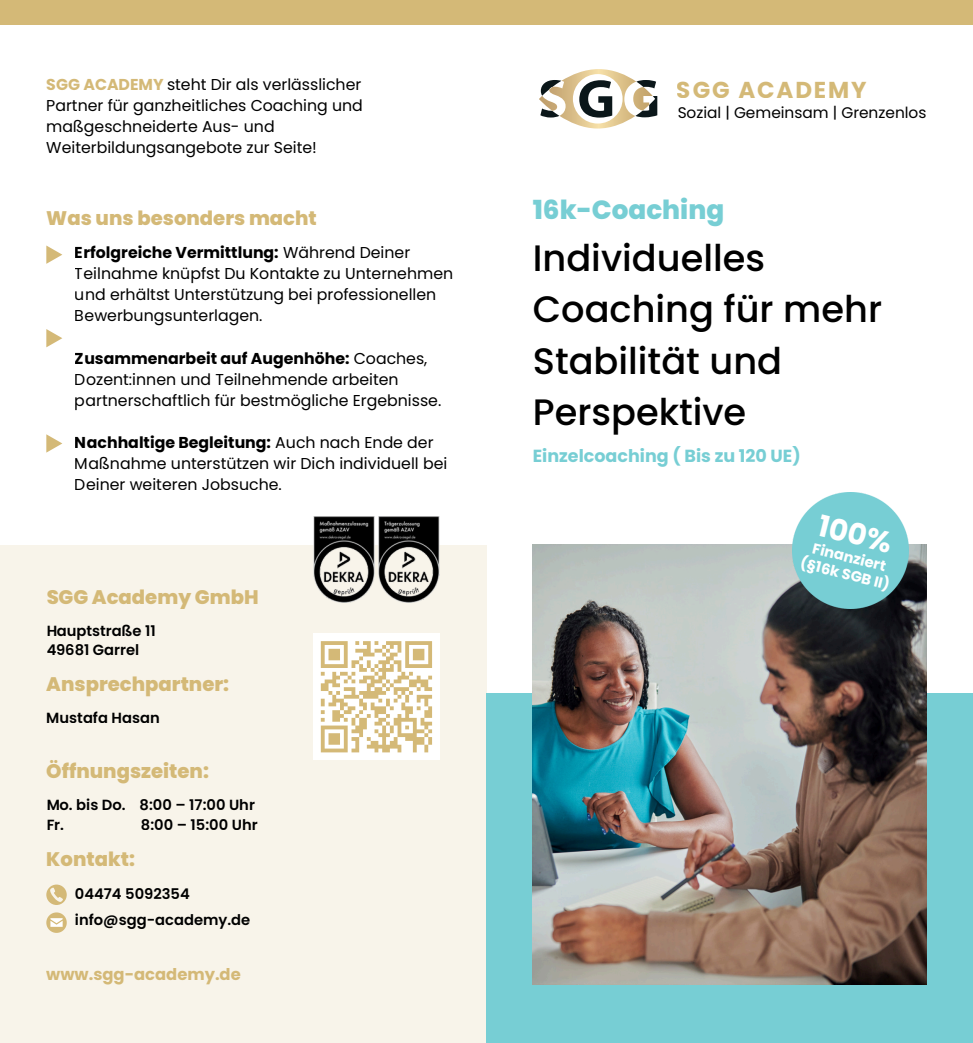
<style>
.page{position:relative;width:973px;height:1043px;background:#fff}
.page>*{position:absolute;margin:0;border:0;box-sizing:border-box;transform-origin:0 0}
.t1{font:500 36.75px/51.3px "Poppins";color:#000}
.t2{font:700 29.4px "Poppins";color:#fff}
.t3{font:800 26.25px "Poppins";color:#77ced4}
.t4{font:700 22.93px "Poppins";letter-spacing:.08em;color:#d4b977}
.t5{font:800 19.6px "Poppins";color:#d4b977}
.t6{font:700 17.5px "Poppins";color:#77ced4}
.t7{font:700 16.28px "Poppins";color:#d4b977}
.t8{font:15.75px/21px "Poppins";color:#000}
.t9{font:15.4px "Poppins";color:#000}
.t10{font:600 14.7px/19.6px "Poppins";color:#000}
.t11{font:700 14.7px "Poppins";color:#fff}
.s1{font-weight:700;color:#d4b977}
.s2{font-weight:700}
</style>
<div class="page">
<div style="left:0;top:544px;width:486px;height:498px;background:#f8f4ea"></div>
<svg style="left:539px;top:69px;width:118px;height:60px"></svg>
<div style="left:0;top:0;width:973px;height:25px;background:#d4b977"></div>
<img style="left:313px;top:516px;width:126px;height:86px">
<svg style="left:46px;top:884px;width:21px;height:20px"></svg>
<svg style="left:46px;top:912px;width:21px;height:20px"></svg>
<div style="left:313px;top:633px;width:127px;height:126px;background:#fff"></div>
<svg style="left:320px;top:641px;width:113px;height:112px"></svg>
<svg style="left:46px;top:245px;width:16px;height:19px"></svg>
<svg style="left:46px;top:329px;width:16px;height:18px"></svg>
<svg style="left:46px;top:434px;width:16px;height:18px"></svg>
<div style="left:486px;top:692px;width:487px;height:350px;background:#77ced4"></div>
<img style="left:533px;top:544px;width:393px;height:440px">
<img style="left:792px;top:492px;width:116px;height:116px">
<p class="t8" style="left:46px;top:74px;width:316px"><span class="s1">SGG ACADEMY</span> steht Dir als verlässlicher<br>Partner f</p>
<p class="t8" style="left:46px;top:95px;width:318px;text-indent:77px">r ganzheitliches Coaching und maßgeschneiderte Aus- und<br>Weiterbildungsangebote zur Seite!</p>
<p class="t5" style="left:46px;top:205px;width:272px">Was uns besonders macht</p>
<p class="t8" style="left:75px;top:242px;width:380px"><span class="s2">Erfolgreiche Vermittlung:</span> Während Deiner Teilnahme knüpfst Du Kontakte zu Unternehmen und erhältst Unterstützung bei professionellen Bewerbungsunterlagen.</p>
<p class="t8" style="left:75px;top:347px;width:368px"><span class="s2">Zusammenarbeit auf Augenhöhe:</span> Coaches,<br>Dozent:innen und Teilnehmende arbeiten partnerschaftlich für bestmögliche Ergebnisse.</p>
<p class="t8" style="left:75px;top:431px;width:374px"><span class="s2">Nachhaltige Begleitung:</span> Auch nach Ende der<br>Maßnahme unterstützen wir Dich individuell bei<br>Deiner weiteren Jobsuche.</p>
<p class="t5" style="left:46px;top:582px;width:214px">SGG Academy GmbH</p>
<p class="t10" style="left:46px;top:620px;width:111px">Hauptstraße 11<br>49681 Garrel</p>
<p class="t5" style="left:46px;top:670px;width:184px">Ansprechpartner:</p>
<p class="t10" style="left:46px;top:707px;width:115px">Mustafa Hasan</p>
<p class="t5" style="left:46px;top:757px;width:164px">Öffnungszeiten:</p>
<p class="t10" style="left:46px;top:794px;width:210px">Mo. bis Do. 8:00 – 17:00 Uhr<br>Fr.</p>
<p class="t10" style="left:141px;top:814px;width:118px">8:00 – 15:00 Uhr</p>
<p class="t5" style="left:46px;top:844px;width:90px">Kontakt:</p>
<p class="t10" style="left:75px;top:880px;width:177px;line-height:25.7px">04474 5092354 info@sgg-academy.de</p>
<p class="t7" style="left:46px;top:963px;width:196px">www.sgg-academy.de</p>
<h3 class="t4" style="left:677px;top:74px;width:191px">SGG ACADEMY</h3>
<p class="t9" style="left:677px;top:101px;width:250px">Sozial | Gemeinsam | Grenzenlos</p>
<h3 class="t3" style="left:533px;top:191px;width:193px">16k-Coaching</h3>
<h1 class="t1" style="left:533px;top:232px;width:351px">Individuelles<br>Coaching für mehr<br>Stabilität und<br>Perspektive</h1>
<p class="t6" style="left:533px;top:443px;width:269px">Einzelcoaching ( Bis zu 120 UE)</p>
<h2 class="t2" style="left:823px;top:504px;width:77px;rotate:14deg">100%</h2>
<p class="t11" style="left:803px;top:552px;width:93px;rotate:14deg">(§16k SGB II)</p>
<p class="t11" style="left:815px;top:537px;width:77px;rotate:14deg">Finanziert</p>
</div>
